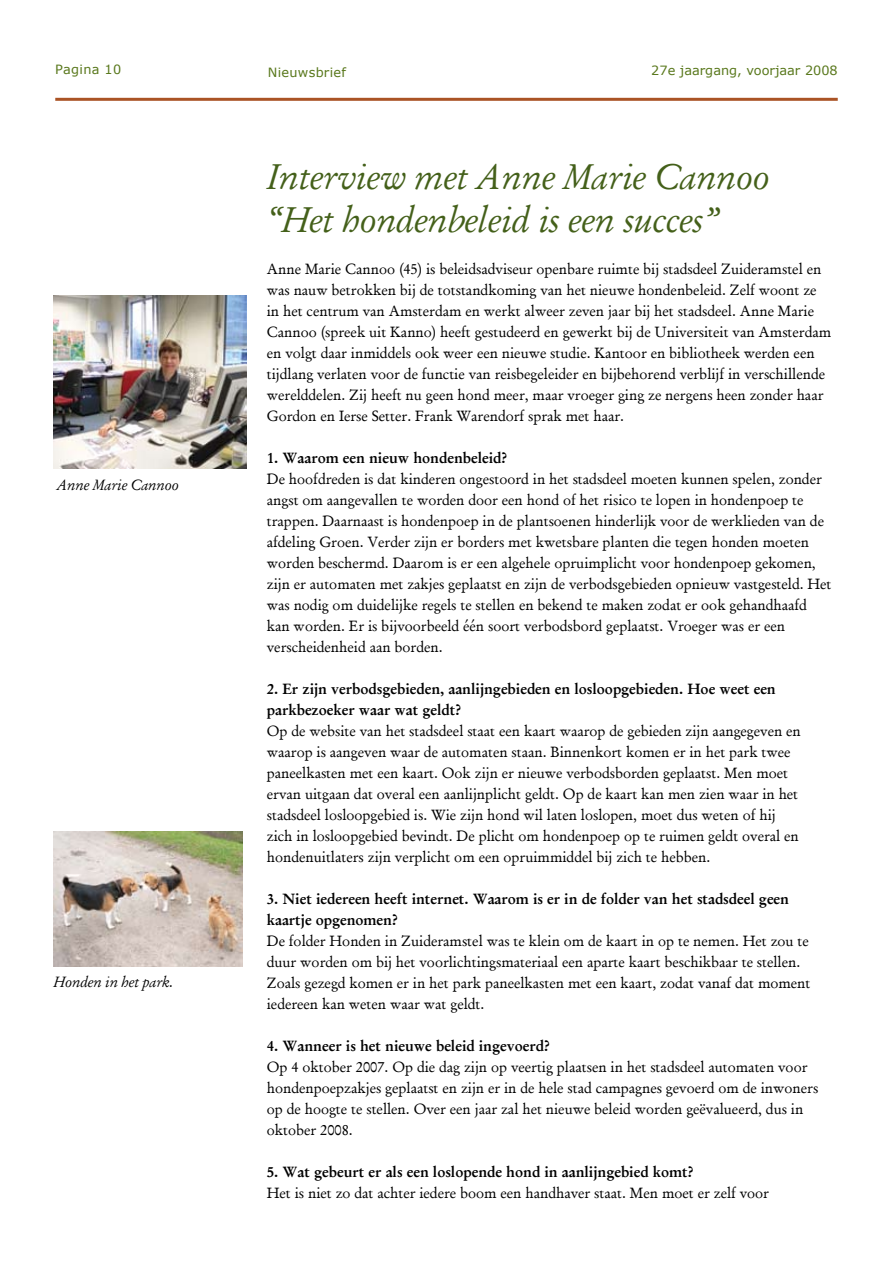
<style>
.page{position:relative;width:893px;height:1263px;background:#fff}
.page>*{position:absolute;margin:0;border:0;box-sizing:border-box;transform-origin:0 0}
.t1{font:italic 36px/43.2px "Garamond";color:#44601a}
.t2{font:15px/21px "Garamond Antiqua";color:#000}
.t3{font:600 15px/21px "Garamond";color:#000}
.t4{font:italic 15px "Garamond";color:#000}
.t5{font:12.75px "Verdana";color:#59781c}
.t6{font:12.75px "Verdana";letter-spacing:.02em;color:#59781c}
</style>
<div class="page">
<hr style="left:55px;top:98px;width:783px;height:3px;background:#aa5325">
<img style="left:54px;top:296px;width:193px;height:173px">
<img style="left:53px;top:831px;width:189px;height:136px">
<p class="t6" style="left:55px;top:62px;width:67px">Pagina 10</p>
<p class="t6" style="left:268px;top:64px;width:80px">Nieuwsbrief</p>
<p class="t5" style="left:651px;top:62px;width:188px">27e jaargang, voorjaar 2008</p>
<p class="t4" style="left:57px;top:476px;width:123px">Anne Marie Cannoo</p>
<p class="t4" style="left:54px;top:972px;width:121px">Honden in het park.</p>
<h1 class="t1" style="left:267px;top:155px;width:504px">Interview met Anne Marie Cannoo “Het hondenbeleid is een succes”</h1>
<p class="t2" style="left:267px;top:258px;width:566px">Anne Marie Cannoo (45) is beleidsadviseur openbare ruimte bij stadsdeel Zuideramstel en was nauw betrokken bij de totstandkoming van het nieuwe hondenbeleid. Zelf woont ze in het centrum van Amsterdam en werkt alweer zeven jaar bij het stadsdeel. Anne Marie Cannoo (spreek uit Kanno) heeft gestudeerd en gewerkt bij de Universiteit van Amsterdam en volgt daar inmiddels ook weer een nieuwe studie. Kantoor en bibliotheek werden een tijdlang verlaten voor de functie van reisbegeleider en bijbehorend verblijf in verschillende werelddelen. Zij heeft nu geen hond meer, maar vroeger ging ze nergens heen zonder haar Gordon en Ierse Setter. Frank Warendorf sprak met haar.</p>
<p class="t3" style="left:267px;top:447px;width:242px">1. Waarom een nieuw hondenbeleid?</p>
<p class="t2" style="left:267px;top:468px;width:566px">De hoofdreden is dat kinderen ongestoord in het stadsdeel moeten kunnen spelen, zonder angst om aangevallen te worden door een hond of het risico te lopen in hondenpoep te trappen. Daarnaast is hondenpoep in de plantsoenen hinderlijk voor de werklieden van de afdeling Groen. Verder zijn er borders met kwetsbare planten die tegen honden moeten worden beschermd. Daarom is er een algehele opruimplicht voor hondenpoep gekomen, zijn er automaten met zakjes geplaatst en zijn de verbodsgebieden opnieuw vastgesteld. Het was nodig om duidelijke regels te stellen en bekend te maken zodat er ook gehandhaafd kan worden. Er is bijvoorbeeld één soort verbodsbord geplaatst. Vroeger was er een verscheidenheid aan borden.</p>
<p class="t3" style="left:267px;top:678px;width:510px">2. Er zijn verbodsgebieden, aanlijngebieden en losloopgebieden. Hoe weet een parkbezoeker waar wat geldt?</p>
<p class="t2" style="left:267px;top:720px;width:535px">Op de website van het stadsdeel staat een kaart waarop de gebieden zijn aangegeven en waarop is aangeven waar de automaten staan. Binnenkort komen er in het park twee paneelkasten met een kaart. Ook zijn er nieuwe verbodsborden geplaatst. Men moet ervan uitgaan dat overal een aanlijnplicht geldt. Op de kaart kan men zien waar in het stadsdeel losloopgebied is. Wie zijn hond wil laten loslopen, moet dus weten of hij zich in losloopgebied bevindt. De plicht om hondenpoep op te ruimen geldt overal en hondenuitlaters zijn verplicht om een opruimmiddel bij zich te hebben.</p>
<p class="t3" style="left:267px;top:888px;width:524px">3. Niet iedereen heeft internet. Waarom is er in de folder van het stadsdeel geen kaartje opgenomen?</p>
<p class="t2" style="left:267px;top:930px;width:545px">De folder Honden in Zuideramstel was te klein om de kaart in op te nemen. Het zou te duur worden om bij het voorlichtingsmateriaal een aparte kaart beschikbaar te stellen.<br>Zoals gezegd komen er in het park paneelkasten met een kaart, zodat vanaf dat moment iedereen kan weten waar wat geldt.</p>
<p class="t3" style="left:267px;top:1035px;width:285px">4. Wanneer is het nieuwe beleid ingevoerd?</p>
<p class="t2" style="left:267px;top:1056px;width:553px">Op 4 oktober 2007. Op die dag zijn op veertig plaatsen in het stadsdeel automaten voor hondenpoepzakjes geplaatst en zijn er in de hele stad campagnes gevoerd om de inwoners op de hoogte te stellen. Over een jaar zal het nieuwe beleid worden geëvalueerd, dus in oktober 2008.</p>
<p class="t3" style="left:267px;top:1161px;width:428px">5. Wat gebeurt er als een loslopende hond in aanlijngebied komt?</p>
<p class="t2" style="left:267px;top:1182px;width:504px">Het is niet zo dat achter iedere boom een handhaver staat. Men moet er zelf voor</p>
</div>
